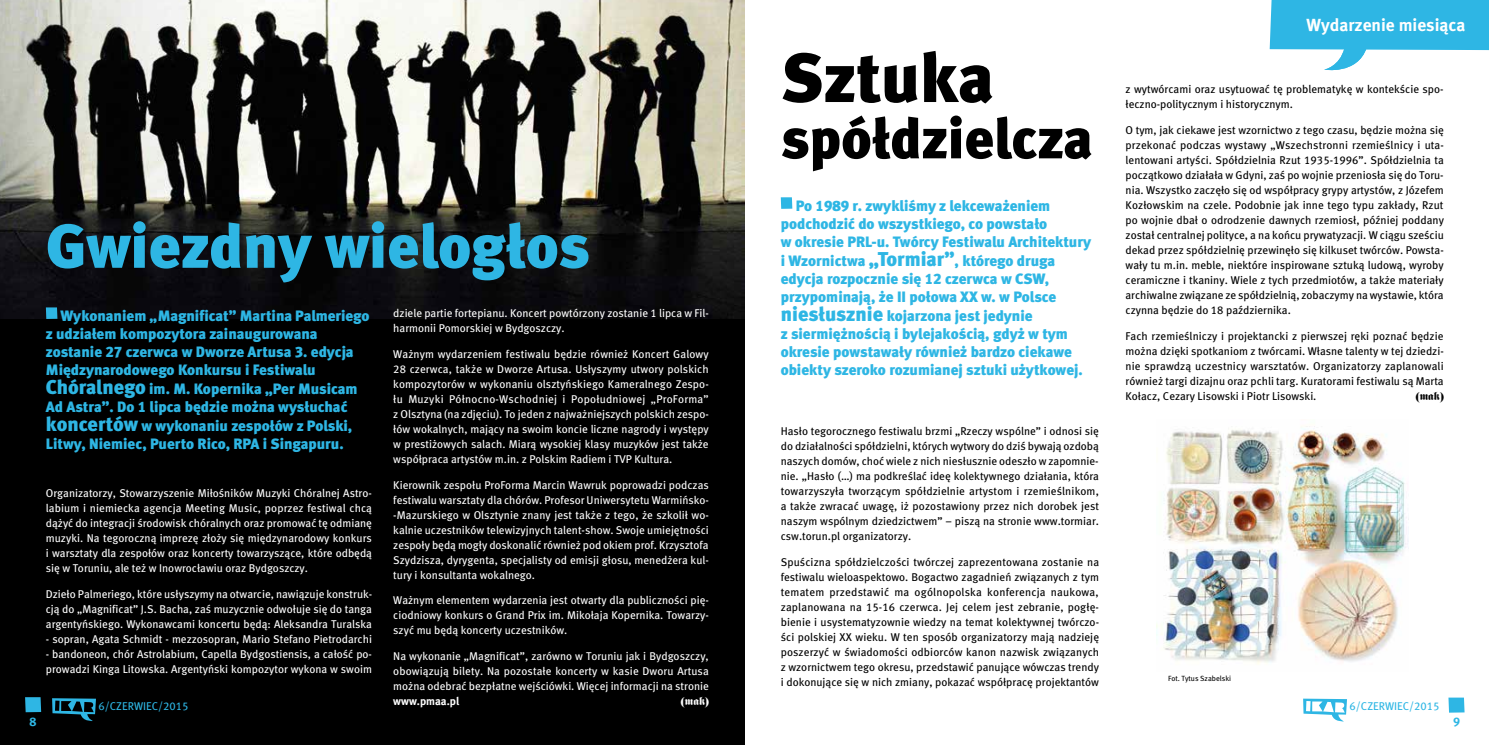
<style>
.page{position:relative;width:1489px;height:745px;background:#fff}
.page>*{position:absolute;margin:0;border:0;box-sizing:border-box;transform-origin:0 0}
.t1{font:69.5px "Meta Black CELF";letter-spacing:-.005em;color:#000}
.t2{font:62px "Meta Black CELF";letter-spacing:-.005em;color:#2eb6e4}
.t3{font:57px "Meta Black CELF";color:#000}
.t4{font:17.5px "Meta Bold CELF";color:#fff}
.t5{font:15px/18.2px "Meta Black CELF";color:#2eb6e4}
.t6{font:12.5px "Meta Bold CELF";color:#2eb6e4}
.t7{font:11.25px/15px "Meta Book CELF";color:#000;text-align:justify}
.t8{font:11.25px/15px "Meta Book CELF";color:#fff;text-align:justify}
.t9{font:11.25px "Meta Book CELF";color:#2eb6e4}
.t10{font:11.25px "Meta Bold CELF";color:#fff}
.t11{font:11.25px "Frankenstein Plain";color:#fff}
.t12{font:11.25px "Frankenstein Plain";color:#000}
.t13{font:7.5px "Meta Book CELF";color:#000}
.s1{font-size:20px}
</style>
<div class="page">
<img style="left:0;top:0;width:744px;height:320px">
<div style="left:0;top:320px;width:744px;height:424px;background:#000"></div>
<svg style="left:52px;top:698px;width:44px;height:23px"></svg>
<svg style="left:25px;top:697px;width:16px;height:14px"></svg>
<svg style="left:46px;top:307px;width:11px;height:12px"></svg>
<svg style="left:1303px;top:698px;width:43px;height:24px"></svg>
<svg style="left:1448px;top:697px;width:16px;height:15px"></svg>
<svg style="left:780px;top:197px;width:12px;height:12px"></svg>
<img style="left:1156px;top:426px;width:251px;height:239px">
<svg style="left:1269px;top:0;width:220px;height:71px"></svg>
<h2 class="t2" style="left:46px;top:208px;width:545px">Gwiezdny wielogłos</h2>
<p class="t6" style="left:30px;top:713px;width:9px">8</p>
<p class="t5" style="left:46px;top:306px;width:325px;text-indent:15px">Wykonaniem „Magnificat” Martina Palmeriego z udziałem kompozytora zainaugurowana zostanie 27 czerwca w Dworze Artusa 3. edycja Międzynarodowego Konkursu i Festiwalu <span class="s1">Chóralnego</span> im. M. Kopernika „Per Musicam Ad Astra”. Do 1 lipca będzie można wysłuchać <span class="s1">koncertów</span> w wykonaniu zespołów z Polski, Litwy, Niemiec, Puerto Rico, RPA i Singapuru.</p>
<p class="t8" style="left:393px;top:306px;width:317px">dziele partie fortepianu. Koncert powtórzony zostanie 1 lipca w Fil&shy;harmonii Pomorskiej w Bydgoszczy.</p>
<p class="t8" style="left:393px;top:346px;width:317px">Ważnym wydarzeniem festiwalu będzie również Koncert Galowy 28 czerwca, także w Dworze Artusa. Usłyszymy utwory polskich kompozytorów w wykonaniu olsztyńskiego Kameralnego Zespo&shy;łu Muzyki Północno-Wschodniej i Popołudniowej „ProForma” z Olsztyna (na zdjęciu). To jeden z najważniejszych polskich zespo&shy;łów wokalnych, mający na swoim koncie liczne nagrody i występy w prestiżowych salach. Miarą wysokiej klasy muzyków jest także współpraca artystów m.in. z Polskim Radiem i TVP Kultura.</p>
<p class="t8" style="left:393px;top:477px;width:317px">Kierownik zespołu ProForma Marcin Wawruk poprowadzi podczas festiwalu warsztaty dla chórów. Profesor Uniwersytetu Warmińsko--Mazurskiego w Olsztynie znany jest także z tego, że szkolił wo&shy;kalnie uczestników telewizyjnych talent-show. Swoje umiejętności zespoły będą mogły doskonalić również pod okiem prof. Krzysztofa Szydzisza, dyrygenta, specjalisty od emisji głosu, menedżera kul&shy;tury i konsultanta wokalnego.</p>
<p class="t8" style="left:393px;top:592px;width:317px">Ważnym elementem wydarzenia jest otwarty dla publiczności pię&shy;ciodniowy konkurs o Grand Prix im. Mikołaja Kopernika. Towarzy&shy;szyć mu będą koncerty uczestników.</p>
<p class="t8" style="left:393px;top:648px;width:317px">Na wykonanie „Magnificat”, zarówno w Toruniu jak i Bydgoszczy, obowiązują bilety. Na pozostałe koncerty w kasie Dworu Artusa można odebrać bezpłatne wejściówki. Więcej informacji na stronie</p>
<p class="t10" style="left:393px;top:693px;width:67px">www.pmaa.pl</p>
<p class="t11" style="left:681px;top:694px;width:29px">(mak)</p>
<p class="t8" style="left:46px;top:485px;width:328px">Organizatorzy, Stowarzyszenie Miłośników Muzyki Chóralnej Astro&shy;labium i niemiecka agencja Meeting Music, poprzez festiwal chcą dążyć do integracji środowisk chóralnych oraz promować tę odmianę muzyki. Na tegoroczną imprezę złoży się międzynarodowy konkurs i warsztaty dla zespołów oraz koncerty towarzyszące, które odbędą się w Toruniu, ale też w Inowrocławiu oraz Bydgoszczy.</p>
<p class="t8" style="left:46px;top:586px;width:328px">Dzieło Palmeriego, które usłyszymy na otwarcie, nawiązuje konstruk&shy;cją do „Magnificat” J.S. Bacha, zaś muzycznie odwołuje się do tanga argentyńskiego. Wykonawcami koncertu będą: Aleksandra Turalska</p>
<p class="t8" style="left:46px;top:631px;width:327px">- sopran, Agata Schmidt - mezzosopran, Mario Stefano Pietrodarchi</p>
<p class="t8" style="left:46px;top:646px;width:327px">- bandoneon, chór Astrolabium, Capella Bydgostiensis, a całość po&shy;prowadzi Kinga Litowska. Argentyński kompozytor wykona w swoim</p>
<p class="t9" style="left:98px;top:698px;width:91px">6/CZERWIEC/2015</p>
<h1 class="t1" style="left:780px;top:35px;width:215px">Sztuka</h1>
<h3 class="t3" style="left:780px;top:104px;width:313px">spółdzielcza</h3>
<p class="t5" style="left:780px;top:196px;width:312px;text-indent:15px">Po 1989 r. zwykliśmy z lekceważeniem podchodzić do wszystkiego, co powstało<br>w okresie PRL-u. Twórcy Festiwalu Architektury i Wzornictwa <span class="s1">„Tormiar”</span>, którego druga edycja rozpocznie się 12 czerwca w CSW, przypominają, że II połowa XX w. w Polsce <span class="s1">niesłusznie</span> kojarzona jest jedynie<br>z siermiężnością i bylejakością, gdyż w tym okresie powstawały również bardzo ciekawe obiekty szeroko rozumianej sztuki użytkowej.</p>
<p class="t7" style="left:780px;top:423px;width:320px">Hasło tegorocznego festiwalu brzmi „Rzeczy wspólne” i odnosi się do działalności spółdzielni, których wytwory do dziś bywają ozdobą naszych domów, choć wiele z nich niesłusznie odeszło w zapomnie&shy;nie. „Hasło (…) ma podkreślać ideę kolektywnego działania, która towarzyszyła tworzącym spółdzielnie artystom i rzemieślnikom, a także zwracać uwagę, iż pozostawiony przez nich dorobek jest naszym wspólnym dziedzictwem” – piszą na stronie www.tormiar. csw.torun.pl organizatorzy.</p>
<p class="t7" style="left:780px;top:554px;width:320px">Spuścizna spółdzielczości twórczej zaprezentowana zostanie na festiwalu wieloaspektowo. Bogactwo zagadnień związanych z tym tematem przedstawić ma ogólnopolska konferencja naukowa, zaplanowana na 15-16 czerwca. Jej celem jest zebranie, pogłę&shy;bienie i usystematyzownie wiedzy na temat kolektywnej twórczo&shy;ści polskiej XX wieku. W ten sposób organizatorzy mają nadzieję poszerzyć w świadomości odbiorców kanon nazwisk związanych z wzornictwem tego okresu, przedstawić panujące wówczas trendy i dokonujące się w nich zmiany, pokazać współpracę projektantów</p>
<h3 class="t4" style="left:1306px;top:13px;width:160px">Wydarzenie miesiąca</h3>
<p class="t7" style="left:1125px;top:82px;width:319px">z wytwórcami oraz usytuować tę problematykę w kontekście spo&shy;łeczno-politycznym i historycznym.</p>
<p class="t7" style="left:1125px;top:122px;width:320px">O tym, jak ciekawe jest wzornictwo z tego czasu, będzie można się przekonać podczas wystawy „Wszechstronni rzemieślnicy i uta&shy;lentowani artyści. Spółdzielnia Rzut 1935-1996”. Spółdzielnia ta początkowo działała w Gdyni, zaś po wojnie przeniosła się do Toru&shy;nia. Wszystko zaczęło się od współpracy grypy artystów, z Józefem Kozłowskim na czele. Podobnie jak inne tego typu zakłady, Rzut po wojnie dbał o odrodzenie dawnych rzemiosł, później poddany został centralnej polityce, a na końcu prywatyzacji. W ciągu sześciu dekad przez spółdzielnię przewinęło się kilkuset twórców. Powsta&shy;wały tu m.in. meble, niektóre inspirowane sztuką ludową, wyroby ceramiczne i tkaniny. Wiele z tych przedmiotów, a także materiały archiwalne związane ze spółdzielnią, zobaczymy na wystawie, która czynna będzie do 18 października.</p>
<p class="t7" style="left:1125px;top:328px;width:320px">Fach rzemieślniczy i projektancki z pierwszej ręki poznać będzie można dzięki spotkaniom z twórcami. Własne talenty w tej dziedzi&shy;nie sprawdzą uczestnicy warsztatów. Organizatorzy zaplanowali również targi dizajnu oraz pchli targ. Kuratorami festiwalu są Marta Kołacz, Cezary Lisowski i Piotr Lisowski.</p>
<p class="t12" style="left:1415px;top:389px;width:29px">(mak)</p>
<p class="t13" style="left:1167px;top:673px;width:65px">Fot. Tytus Szabelski</p>
<p class="t9" style="left:1349px;top:699px;width:91px">6/CZERWIEC/2015</p>
<p class="t6" style="left:1452px;top:713px;width:9px">9</p>
</div>
